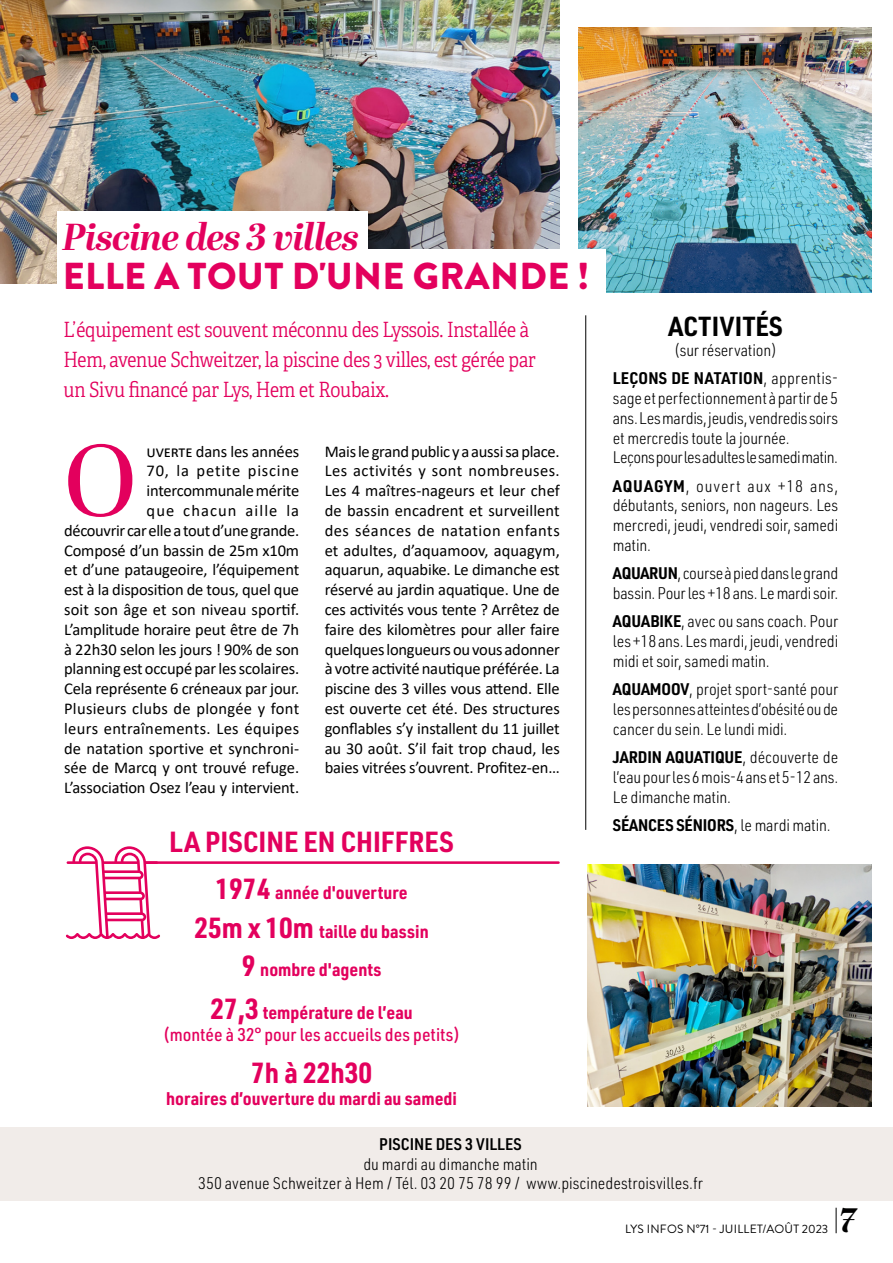
<style>
.page{position:relative;width:893px;height:1263px;background:#fff}
.page>*{position:absolute;margin:0;border:0;box-sizing:border-box;transform-origin:0 0}
.t1{font:101.4px "Abril Display";color:#e3005d}
.t2{font:900 37.5px "Brandon Grotesque";letter-spacing:.01em;color:#e3005d}
.t3{font:italic 700 37.5px "Abril Display";letter-spacing:-.02em;color:#e3005d}
.t4{font:italic 700 33.75px "Abril Display";color:#000}
.t5{font:700 28.5px "URWDIN Semi Cond";color:#e3005d}
.t6{font:700 27px "URWDIN Semi Cond";letter-spacing:.015em;color:#000}
.t7{font:300 21px/30px "Adelle Condensed";letter-spacing:-.01em;color:#e3005d}
.t8{font:700 18px/38.4px "URWDIN Semi Cond";color:#e3005d;text-align:center}
.t9{font:500 18px/21.6px "URWDIN Semi Cond";color:#e3005d;text-align:center}
.t10{font:16.5px/19.8px "Calibri";letter-spacing:-.01em;color:#000;text-align:right}
.t11{font:300 16.5px/19.8px "URWDIN Semi Cond";letter-spacing:-.01em;color:#000;text-align:justify}
.t12{font:700 16.5px "URWDIN Semi Cond";letter-spacing:-.01em;color:#000}
.t13{font:600 16.5px "URWDIN Semi Cond";color:#000}
.t14{font:12px "Brandon Grotesque";letter-spacing:.02em;color:#000}
.s1{font-weight:700}
.s2{font-weight:300}
.s3{font-size:28.5px}
.s4{font-weight:700;font-size:28.5px}
</style>
<div class="page">
<img style="left:0;top:0;width:559px;height:284px">
<img style="left:579px;top:27px;width:293px;height:265px">
<div style="left:57px;top:211px;width:310px;height:61px;background:#fff"></div>
<div style="left:57px;top:250px;width:549px;height:53px;background:#fff"></div>
<svg style="left:836px;top:1208px;width:1px;height:25px"></svg>
<div style="left:0;top:1127px;width:893px;height:74px;background:#f1ece9"></div>
<img style="left:588px;top:864px;width:284px;height:242px">
<hr style="left:585px;top:315px;width:1px;height:515px;background:#000">
<hr style="left:146px;top:861px;width:412px;height:3px;background:#e3005d">
<svg style="left:66px;top:846px;width:94px;height:93px"></svg>
<h2 class="t3" style="left:63px;top:211px;width:298px">Piscine des 3 villes</h2>
<h2 class="t2" style="left:63px;top:250px;width:528px">ELLE A TOUT D'UNE GRANDE !</h2>
<h3 class="t6" style="left:668px;top:308px;width:116px">ACTIVITÉS</h3>
<p class="t11" style="left:613px;top:335px;width:227px;line-height:28.3px;text-align:center">(sur réservation)<br><span class="s1">LEÇONS DE NATATION</span>, apprentis-</p>
<p class="t11" style="left:613px;top:388px;width:227px;text-align:left">sage et perfectionnement à partir de 5 ans. Les mardis, jeudis, vendredis soirs et mercredis toute la journée.<br>Leçons pour les adultes le samedi matin.</p>
<p class="t11" style="left:613px;top:475px;width:227px"><span class="s1">AQUAGYM</span>, ouvert aux +18 ans, débutants, seniors, non nageurs. Les mercredi, jeudi, vendredi soir, samedi matin.</p>
<p class="t11" style="left:613px;top:563px;width:227px"><span class="s1">AQUARUN</span>, course à pied dans le grand bassin. Pour les +18 ans. Le mardi soir.</p>
<p class="t11" style="left:613px;top:611px;width:227px"><span class="s1">AQUABIKE</span>, avec ou sans coach. Pour les +18 ans. Les mardi, jeudi, vendredi midi et soir, samedi matin.</p>
<p class="t11" style="left:613px;top:679px;width:227px"><span class="s1">AQUAMOOV</span>, projet sport-santé pour les personnes atteintes d’obésité ou de cancer du sein. Le lundi midi.</p>
<p class="t11" style="left:613px;top:747px;width:227px"><span class="s1">JARDIN AQUATIQUE</span>, découverte de l’eau pour les 6 mois-4 ans et 5-12 ans.<br>Le dimanche matin.</p>
<p class="t12" style="left:613px;top:814px;width:219px">SÉANCES SÉNIORS<span class="s2">, le mardi matin.</span></p>
<p class="t7" style="left:63px;top:315px;width:474px">L’équipement est souvent méconnu des Lyssois. Installée à<br>Hem, avenue Schweitzer, la piscine des 3 villes, est gérée par un Sivu financé par Lys, Hem et Roubaix.</p>
<h1 class="t1" style="left:64px;top:411px;width:74px">O</h1>
<p class="t10" style="left:64px;top:441px;width:237px">uverte dans les années<br>70, la petite piscine intercommunale mérite<br>que chacun aille la<br>découvrir car elle a tout d’une grande.<br>Composé d’un bassin de 25m x10m et d’une pataugeoire, l’équipement est à la disposition de tous, quel que soit son âge et son niveau sportif.<br>L’amplitude horaire peut être de 7h à 22h30 selon les jours ! 90% de son planning est occupé par les scolaires.<br>Cela représente 6 créneaux par jour.<br>Plusieurs clubs de plongée y font leurs entraînements. Les équipes de natation sportive et synchroni&shy;sée de Marcq y ont trouvé refuge.<br>L’association Osez l’eau y intervient.</p>
<p class="t10" style="left:325px;top:441px;width:237px;text-align:justify">Mais le grand public y a aussi sa place.<br>Les activités y sont nombreuses.<br>Les 4 maîtres-nageurs et leur chef de bassin encadrent et surveillent des séances de natation enfants et adultes, d’aquamoov, aquagym, aquarun, aquabike. Le dimanche est réservé au jardin aquatique. Une de ces activités vous tente ? Arrêtez de faire des kilomètres pour aller faire quelques longueurs ou vous adonner à votre activité nautique préférée. La piscine des 3 villes vous attend. Elle est ouverte cet été. Des structures gonflables s’y installent du 11 juillet au 30 août. S’il fait trop chaud, les baies vitrées s’ouvrent. Profitez-en…</p>
<h3 class="t5" style="left:169px;top:823px;width:286px">LA PISCINE EN CHIFFRES</h3>
<p class="t8" style="left:195px;top:873px;width:236px"><span class="s3">1974</span> année d'ouverture<br><span class="s3">25m x 10m</span> taille du bassin<br><span class="s3">9</span> nombre d'agents</p>
<p class="t9" style="left:163px;top:1001px;width:299px"><span class="s4">27,3</span> <span class="s1">température de l’eau<br></span>(montée à 32° pour les accueils des petits)</p>
<h3 class="t5" style="left:251px;top:1053px;width:122px">7h à 22h30</h3>
<p class="t8" style="left:166px;top:1078px;width:292px">horaires d’ouverture du mardi au samedi</p>
<p class="t13" style="left:379px;top:1133px;width:144px">PISCINE DES 3 VILLES</p>
<p class="t11" style="left:198px;top:1153px;width:506px;text-align:center">du mardi au dimanche matin<br>350 avenue Schweitzer à Hem / Tél. 03 20 75 78 99 / www.piscinedestroisvilles.fr</p>
<p class="t14" style="left:625px;top:1221px;width:205px">LYS INFOS N°71 - JUILLET/AOÛT 2023</p>
<h3 class="t4" style="left:839px;top:1197px;width:19px">7</h3>
</div>
